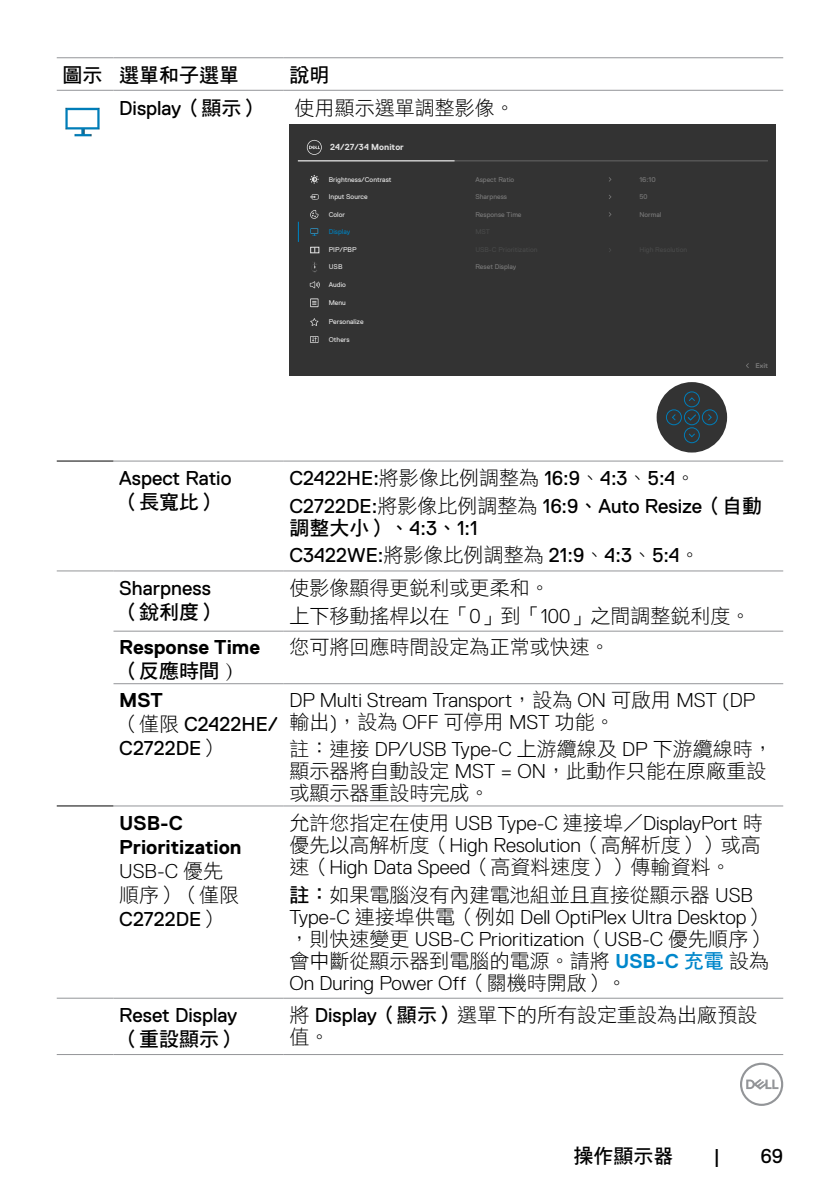
<style>
.page{position:relative;width:840px;height:1191px;background:#fff}
.page>*{position:absolute;margin:0;border:0;box-sizing:border-box;transform-origin:0 0}
.t1{font:20px/22px "DF Hei Std W3";color:#000}
.t2{font:20px/24px "Dell Replica";color:#000}
.t3{font:300 20px/22px "Dell Replica";color:#000}
.t4{font:20px "DF Hei Std W7";color:#000}
.t5{font:700 20px/24px "Dell Replica";color:#000}
.t6{font:700 8.8px "Dell Replica";color:#e4e4e4}
.t7{font:7px "Dell Replica";color:#e4e4e4}
.t8{font:7px "Dell Replica";color:#787878}
.t9{font:7px "Dell Replica";color:#e3e3e3}
.t10{font:7px "Dell Replica";color:#007db8}
.t11{font:7px "Dell Replica";color:#787878;scale:1.08 1}
.t12{font:700 7px "Dell Replica";color:#777}
.s1{font-family:"DF Hei Std W7"}
.s2{font-family:"Adobe Song Std";font-weight:300}
.s3{font-family:"DF Hei Std W3"}
.s4{font-family:"Dell Replica"}
.s5{font-family:"Dell Replica";font-weight:300}
.s6{font-weight:700}
.s7{font-family:"DF Hei Std W3";font-weight:400}
.s8{font-weight:300}
.s9{font-family:"Dell Replica";font-weight:700;color:#0087cb}
.s10{font-family:"DF Hei Std W7";color:#0087cb}
</style>
<div class="page">
<svg style="left:740px;top:1062px;width:42px;height:44px"></svg>
<hr style="left:57px;top:460px;width:56px;height:1px;background:#000">
<hr style="left:57px;top:805px;width:56px;height:1px;background:#000">
<hr style="left:57px;top:570px;width:56px;height:1px;background:#939598">
<hr style="left:57px;top:997px;width:56px;height:1px;background:#939598">
<hr style="left:57px;top:1054px;width:56px;height:1px;background:#939598">
<hr style="left:113px;top:1054px;width:170px;height:1px;background:#939598">
<hr style="left:283px;top:1054px;width:499px;height:1px;background:#939598">
<hr style="left:57px;top:57px;width:56px;height:1px;background:#939598">
<hr style="left:113px;top:57px;width:170px;height:1px;background:#939598">
<hr style="left:283px;top:57px;width:499px;height:1px;background:#939598">
<hr style="left:57px;top:90px;width:56px;height:1px;background:#939598">
<hr style="left:113px;top:90px;width:170px;height:1px;background:#939598">
<hr style="left:283px;top:90px;width:499px;height:1px;background:#939598">
<hr style="left:113px;top:461px;width:170px;height:1px;background:#939598">
<hr style="left:283px;top:461px;width:499px;height:1px;background:#939598">
<hr style="left:113px;top:570px;width:170px;height:1px;background:#939598">
<hr style="left:283px;top:570px;width:499px;height:1px;background:#939598">
<hr style="left:113px;top:631px;width:170px;height:1px;background:#939598">
<hr style="left:283px;top:631px;width:499px;height:1px;background:#939598">
<hr style="left:113px;top:683px;width:170px;height:1px;background:#939598">
<hr style="left:283px;top:683px;width:499px;height:1px;background:#939598">
<hr style="left:113px;top:805px;width:170px;height:1px;background:#939598">
<hr style="left:283px;top:805px;width:499px;height:1px;background:#939598">
<hr style="left:113px;top:998px;width:170px;height:1px;background:#939598">
<hr style="left:283px;top:998px;width:499px;height:1px;background:#939598">
<img style="left:65px;top:107px;width:35px;height:30px">
<div style="left:289px;top:124px;width:487px;height:252px;background:#333"></div>
<div style="left:656px;top:382px;width:70px;height:70px;background:#333;border-radius:50%"></div>
<div style="left:683px;top:409px;width:16px;height:16px;border:1px solid #007db8;border-radius:50%"></div>
<div style="left:683px;top:427px;width:16px;height:16px;border:1px solid #007db8;border-radius:50%"></div>
<div style="left:683px;top:391px;width:16px;height:16px;border:1px solid #007db8;border-radius:50%"></div>
<div style="left:665px;top:409px;width:16px;height:16px;border:1px solid #007db8;border-radius:50%"></div>
<div style="left:701px;top:409px;width:16px;height:16px;border:1px solid #007db8;border-radius:50%"></div>
<svg style="left:689px;top:433px;width:6px;height:5px"></svg>
<svg style="left:689px;top:397px;width:6px;height:4px"></svg>
<svg style="left:708px;top:414px;width:3px;height:7px"></svg>
<svg style="left:672px;top:414px;width:4px;height:7px"></svg>
<svg style="left:686px;top:413px;width:11px;height:8px"></svg>
<hr style="left:298px;top:160px;width:469px;height:1px;background:#666">
<hr style="left:298px;top:160px;width:156px;height:1px;background:#fff">
<svg style="left:307px;top:140px;width:14px;height:15px"></svg>
<svg style="left:298px;top:222px;width:1px;height:20px"></svg>
<svg style="left:310px;top:194px;width:8px;height:6px"></svg>
<svg style="left:310px;top:210px;width:8px;height:9px"></svg>
<svg style="left:310px;top:175px;width:8px;height:9px"></svg>
<svg style="left:310px;top:228px;width:8px;height:6px"></svg>
<svg style="left:311px;top:229px;width:6px;height:7px"></svg>
<svg style="left:310px;top:247px;width:9px;height:6px"></svg>
<svg style="left:310px;top:318px;width:8px;height:8px"></svg>
<svg style="left:310px;top:336px;width:8px;height:7px"></svg>
<svg style="left:310px;top:337px;width:8px;height:5px"></svg>
<svg style="left:312px;top:337px;width:4px;height:5px"></svg>
<svg style="left:310px;top:298px;width:8px;height:9px"></svg>
<div style="left:311px;top:299px;width:6px;height:7px;background:#3e3e3e"></div>
<svg style="left:312px;top:301px;width:4px;height:4px"></svg>
<svg style="left:309px;top:281px;width:10px;height:7px"></svg>
<svg style="left:312px;top:262px;width:5px;height:10px"></svg>
<p class="t4" style="left:62px;top:64px;width:178px">圖示 選單和子選單</p>
<p class="t4" style="left:289px;top:64px;width:41px">說明</p>
<p class="t2" style="left:119px;top:96px;width:144px">Display<span class="s1">（顯示）</span></p>
<p class="t1" style="left:294px;top:96px;width:221px">使用顯示選單調整影像。</p>
<p class="t6" style="left:330px;top:142px;width:75px">24/27/34 Monitor</p>
<p class="t7" style="left:328px;top:175px;width:64px">Brightness/Contrast</p>
<p class="t7" style="left:328px;top:193px;width:40px">Input Source</p>
<p class="t7" style="left:328px;top:210px;width:18px">Color</p>
<p class="t10" style="left:328px;top:228px;width:23px">Display</p>
<p class="t7" style="left:328px;top:246px;width:29px">PIP/PBP</p>
<p class="t9" style="left:328px;top:263px;width:15px">USB</p>
<p class="t9" style="left:328px;top:281px;width:19px">Audio</p>
<p class="t7" style="left:328px;top:299px;width:19px">Menu</p>
<p class="t7" style="left:328px;top:318px;width:36px">Personalize</p>
<p class="t7" style="left:328px;top:335px;width:22px">Others</p>
<p class="t8" style="left:475px;top:175px;width:40px">Aspect Ratio</p>
<p class="t11" style="left:639px;top:175px;width:17px">16:10</p>
<p class="t8" style="left:475px;top:193px;width:33px">Sharpness</p>
<p class="t8" style="left:639px;top:193px;width:10px">50</p>
<p class="t8" style="left:475px;top:210px;width:48px">Response Time</p>
<p class="t8" style="left:639px;top:210px;width:23px">Normal</p>
<p class="t8" style="left:475px;top:263px;width:43px">Reset Display</p>
<p class="t12" style="left:755px;top:362px;width:14px">Exit</p>
<p class="t2" style="left:119px;top:466px;width:114px">Aspect Ratio</p>
<p class="t4" style="left:119px;top:491px;width:102px">（長寬比）</p>
<p class="t2" style="left:119px;top:576px;width:93px">Sharpness</p>
<p class="t4" style="left:119px;top:601px;width:101px">（銳利度）</p>
<p class="t5" style="left:119px;top:635px;width:142px">Response Time</p>
<p class="t4" style="left:119px;top:660px;width:127px">（反應時間<span class="s2">）</span></p>
<p class="t2" style="left:289px;top:464px;width:474px;line-height:27.6px">C2422HE:<span class="s3">將影像比例調整為</span> 16:9<span class="s3">、</span>4:3<span class="s3">、</span>5:4<span class="s3">。<br></span>C2722DE:<span class="s3">將影像比例調整為</span> 16:9<span class="s1">、</span>Auto Resize<span class="s1">（自動</span></p>
<p class="t4" style="left:289px;top:517px;width:190px">調整大小）、<span class="s4">4:3</span>、<span class="s4">1:1</span></p>
<p class="t2" style="left:289px;top:543px;width:411px">C3422WE:<span class="s3">將影像比例調整為</span> 21:9<span class="s3">、</span>4:3<span class="s3">、</span>5:4<span class="s3">。</span></p>
<p class="t1" style="left:289px;top:573px;width:462px;line-height:27.6px">使影像顯得更銳利或更柔和。<br>上下移動搖桿以在「<span class="s5">0</span>」到「<span class="s5">100</span>」之間調整銳利度。</p>
<p class="t1" style="left:289px;top:635px;width:321px">您可將回應時間設定為正常或快速。</p>
<p class="t2" style="left:119px;top:687px;width:160px"><span class="s6">MST<br></span><span class="s3">（僅限</span> C2422HE/<br>C2722DE<span class="s3">）</span></p>
<p class="t3" style="left:289px;top:688px;width:467px">DP Multi Stream Transport<span class="s7">，設為</span> ON <span class="s7">可啟用</span> MST (DP</p>
<p class="t1" style="left:289px;top:707px;width:484px;line-height:27.6px">輸出<span class="s5">)</span>，設為 <span class="s5">OFF</span> 可停用 <span class="s5">MST</span> 功能。<br>註：連接 <span class="s5">DP/USB Type-C</span> 上游纜線及 <span class="s5">DP</span> 下游纜線時，</p>
<p class="t1" style="left:289px;top:759px;width:478px">顯示器將自動設定 <span class="s5">MST = ON</span>，此動作只能在原廠重設或顯示器重設時完成。</p>
<p class="t5" style="left:119px;top:811px;width:124px">USB-C<br>Prioritization<br><span class="s8">USB-C</span> <span class="s7">優先</span></p>
<p class="t1" style="left:119px;top:883px;width:121px">順序）（僅限</p>
<p class="t2" style="left:119px;top:907px;width:104px">C2722DE<span class="s3">）</span></p>
<p class="t2" style="left:119px;top:1003px;width:119px">Reset Display</p>
<p class="t4" style="left:119px;top:1028px;width:121px">（重設顯示）</p>
<p class="t3" style="left:289px;top:812px;width:474px"><span class="s7">允許您指定在使用</span> USB Type-C <span class="s7">連接埠／</span>DisplayPort <span class="s7">時</span></p>
<p class="t1" style="left:289px;top:833px;width:472px">優先以高解析度（<span class="s5">High Resolution</span>（高解析度））或高速（<span class="s5">High Data Speed</span>（高資料速度））傳輸資料。</p>
<p class="t1" style="left:289px;top:883px;width:464px"><span class="s1">註：</span>如果電腦沒有內建電池組並且直接從顯示器 <span class="s5">USB</span></p>
<p class="t3" style="left:289px;top:905px;width:480px">Type-C <span class="s7">連接埠供電（例如</span> Dell OptiPlex Ultra Desktop<span class="s7">），則快速變更</span> USB-C Prioritization<span class="s7">（</span>USB-C <span class="s7">優先順序）</span></p>
<p class="t1" style="left:289px;top:949px;width:481px">會中斷從顯示器到電腦的電源。請將 <span class="s9">USB-C</span> <span class="s10">充電</span>設為</p>
<p class="t3" style="left:289px;top:971px;width:338px">On During Power Off<span class="s7">（關機時開啟）。</span></p>
<p class="t1" style="left:289px;top:1003px;width:469px">將 <span class="s4">Display</span><span class="s1">（顯示）</span>選單下的所有設定重設為出廠預設值。</p>
<p class="t4" style="left:573px;top:1144px;width:101px">操作顯示器</p>
<p class="t2" style="left:713px;top:1143px;width:8px">|</p>
<p class="t2" style="left:760px;top:1143px;width:24px">69</p>
</div>
